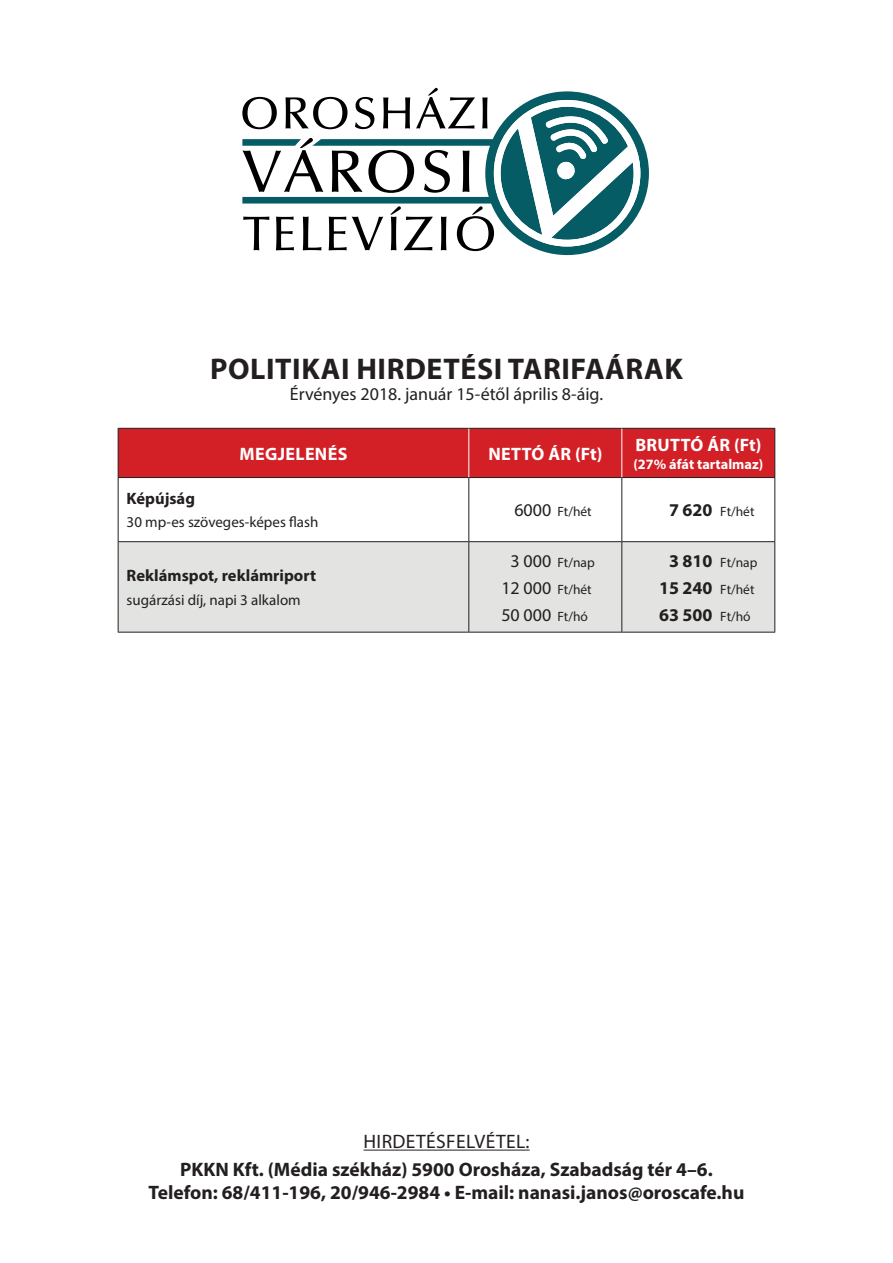
<style>
.page{position:relative;width:893px;height:1263px;background:#fff}
.page>*{position:absolute;margin:0;border:0;box-sizing:border-box;transform-origin:0 0}
.t1{font:700 30px "Myriad Pro";letter-spacing:.02em;color:#231f20}
.t2{font:700 19.5px "Myriad Pro";color:#231f20}
.t3{font:19.5px "Myriad Pro";letter-spacing:.02em;color:#231f20}
.t4{font:18px "Myriad Pro";color:#231f20}
.t5{font:700 18px "Myriad Pro";letter-spacing:.02em;color:#fff}
.t6{font:700 18px "Myriad Pro";color:#231f20}
.t7{font:700 16.5px "Myriad Pro";color:#231f20}
.t8{font:15px "Myriad Pro";color:#231f20}
.t9{font:700 14.25px "Myriad Pro";color:#fff}
.t10{font:13.5px "Myriad Pro";color:#231f20}
.s1{font-size:18px}
.s2{font-weight:700;font-size:18px}
.s3{font-size:13.5px}
.s4{font-weight:400;font-size:13.5px}
</style>
<div class="page">
<div style="left:119px;top:429px;width:655px;height:48px;background:#d32027"></div>
<div style="left:119px;top:542px;width:655px;height:90px;background:#e3e3e2"></div>
<hr style="left:118px;top:428px;width:351px;height:1px;background:#231f20">
<hr style="left:118px;top:429px;width:1px;height:48px;background:#231f20">
<hr style="left:469px;top:428px;width:153px;height:1px;background:#231f20">
<hr style="left:622px;top:428px;width:153px;height:1px;background:#231f20">
<hr style="left:774px;top:429px;width:1px;height:48px;background:#231f20">
<hr style="left:118px;top:477px;width:351px;height:1px;background:#231f20">
<hr style="left:118px;top:478px;width:1px;height:63px;background:#231f20">
<hr style="left:469px;top:477px;width:153px;height:1px;background:#231f20">
<hr style="left:468px;top:478px;width:1px;height:63px;background:#231f20">
<hr style="left:622px;top:477px;width:153px;height:1px;background:#231f20">
<hr style="left:621px;top:478px;width:1px;height:63px;background:#231f20">
<hr style="left:774px;top:478px;width:1px;height:63px;background:#231f20">
<hr style="left:118px;top:541px;width:351px;height:1px;background:#231f20">
<hr style="left:118px;top:542px;width:1px;height:90px;background:#231f20">
<hr style="left:469px;top:541px;width:153px;height:1px;background:#231f20">
<hr style="left:468px;top:542px;width:1px;height:90px;background:#231f20">
<hr style="left:622px;top:541px;width:153px;height:1px;background:#231f20">
<hr style="left:621px;top:542px;width:1px;height:90px;background:#231f20">
<hr style="left:774px;top:542px;width:1px;height:90px;background:#231f20">
<hr style="left:118px;top:632px;width:351px;height:1px;background:#231f20">
<hr style="left:469px;top:632px;width:153px;height:1px;background:#231f20">
<hr style="left:622px;top:632px;width:153px;height:1px;background:#231f20">
<hr style="left:468px;top:429px;width:1px;height:48px;background:#fff">
<hr style="left:621px;top:429px;width:1px;height:48px;background:#fff">
<svg style="left:474px;top:136px;width:175px;height:119px"></svg>
<svg style="left:242px;top:88px;width:398px;height:163px"></svg>
<hr style="left:363px;top:1149px;width:167px;height:1px;background:#231f20">
<p class="t1" style="left:210px;top:349px;width:474px">POLITIKAI HIRDETÉSI TARIFAÁRAK</p>
<p class="t4" style="left:290px;top:383px;width:315px">Érvényes 2018. január 15-étől április 8-áig.</p>
<p class="t5" style="left:239px;top:442px;width:109px">MEGJELENÉS</p>
<p class="t5" style="left:488px;top:442px;width:116px">NETTÓ ÁR (Ft)</p>
<p class="t5" style="left:635px;top:433px;width:128px">BRUTTÓ ÁR (Ft)</p>
<p class="t9" style="left:633px;top:454px;width:131px">(27% áfát tartalmaz)</p>
<p class="t7" style="left:127px;top:488px;width:70px">Képújság</p>
<p class="t8" style="left:127px;top:513px;width:193px">30 mp-es szöveges-képes flash</p>
<p class="t7" style="left:127px;top:565px;width:191px">Reklámspot, reklámriport</p>
<p class="t8" style="left:127px;top:590px;width:176px">sugárzási díj, napi 3 alkalom</p>
<p class="t10" style="left:514px;top:503px;width:79px"><span class="s1">6000</span> Ft/hét</p>
<p class="t10" style="left:669px;top:503px;width:87px"><span class="s2">7 620</span> Ft/hét</p>
<p class="t10" style="left:511px;top:554px;width:86px"><span class="s1">3 000</span> Ft/nap</p>
<p class="t10" style="left:501px;top:581px;width:92px"><span class="s1">12 000</span> Ft/hét</p>
<p class="t4" style="left:501px;top:603px;width:88px">50 000 <span class="s3">Ft/hó</span></p>
<p class="t10" style="left:669px;top:554px;width:90px"><span class="s2">3 810</span> Ft/nap</p>
<p class="t10" style="left:659px;top:581px;width:97px"><span class="s2">15 240</span> Ft/hét</p>
<p class="t6" style="left:659px;top:603px;width:93px">63 500 <span class="s4">Ft/hó</span></p>
<p class="t3" style="left:363px;top:1129px;width:168px">HIRDETÉSFELVÉTEL:</p>
<p class="t2" style="left:180px;top:1156px;width:534px">PKKN Kft. (Média székház) 5900 Orosháza, Szabadság tér 4–6.</p>
<p class="t2" style="left:149px;top:1180px;width:597px">Telefon: 68/411-196, 20/946-2984 • E-mail: nanasi.janos@oroscafe.hu</p>
</div>
